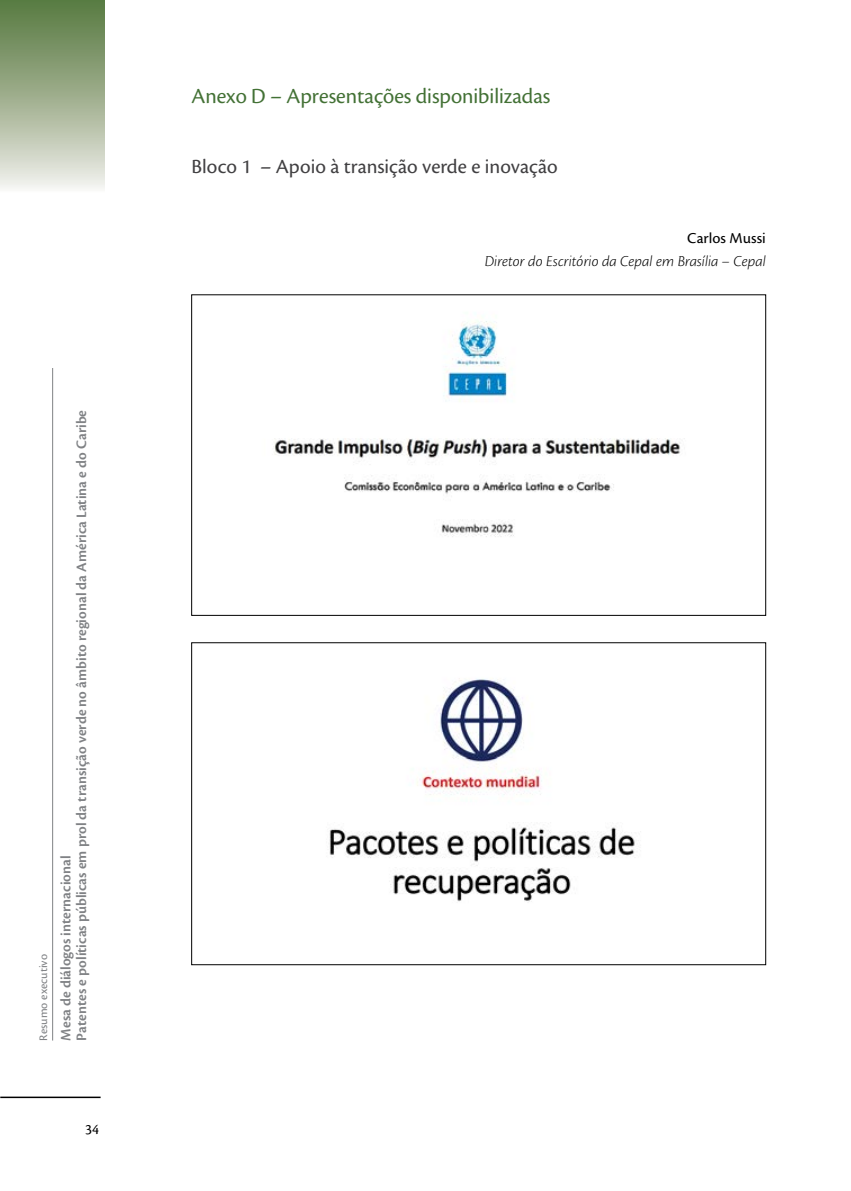
<style>
.page{position:relative;width:851px;height:1191px;background:#fff}
.page>*{position:absolute;margin:0;border:0;box-sizing:border-box;transform-origin:0 0}
.t1{font:22.5px "Cronos Pro Subh";color:#437135}
.t2{font:21px "Cronos Pro";color:#414042}
.t3{font:italic 300 15.75px "Cronos Pro";color:#000}
.t4{font:15.75px "Cronos Pro Capt";color:#000}
.t5{font:600 15px/15.8px "Cronos Pro";color:#808285}
.t6{font:15px "Cronos Pro";color:#000}
.t7{font:12px "Cronos Pro Capt";color:#808285}
</style>
<div class="page">
<hr style="left:0;top:1096px;width:101px;height:2px;background:#000">
<hr style="left:52px;top:184px;width:1px;height:856px;background:#808285">
<svg style="left:0;top:0;width:105px;height:367px"></svg>
<img style="left:274px;top:321px;width:411px;height:216px">
<img style="left:329px;top:678px;width:312px;height:224px">
<p class="t7" style="left:37px;top:1040px;width:88px;rotate:-90deg">Resumo executivo</p>
<p class="t5" style="left:58px;top:1040px;width:632px;rotate:-90deg">Mesa de diálogos internacional<br>Patentes e políticas públicas em prol da transição verde no âmbito regional da América Latina e do Caribe</p>
<p class="t6" style="left:85px;top:1121px;width:15px">34</p>
<h1 class="t1" style="left:191px;top:83px;width:360px">Anexo D – Apresentações disponibilizadas</h1>
<h2 class="t2" style="left:191px;top:155px;width:367px">Bloco 1 – Apoio à transição verde e inovação</h2>
<p class="t4" style="left:687px;top:229px;width:80px">Carlos Mussi</p>
<p class="t3" style="left:484px;top:252px;width:283px">Diretor do Escritório da Cepal em Brasília – Cepal</p>
</div>
